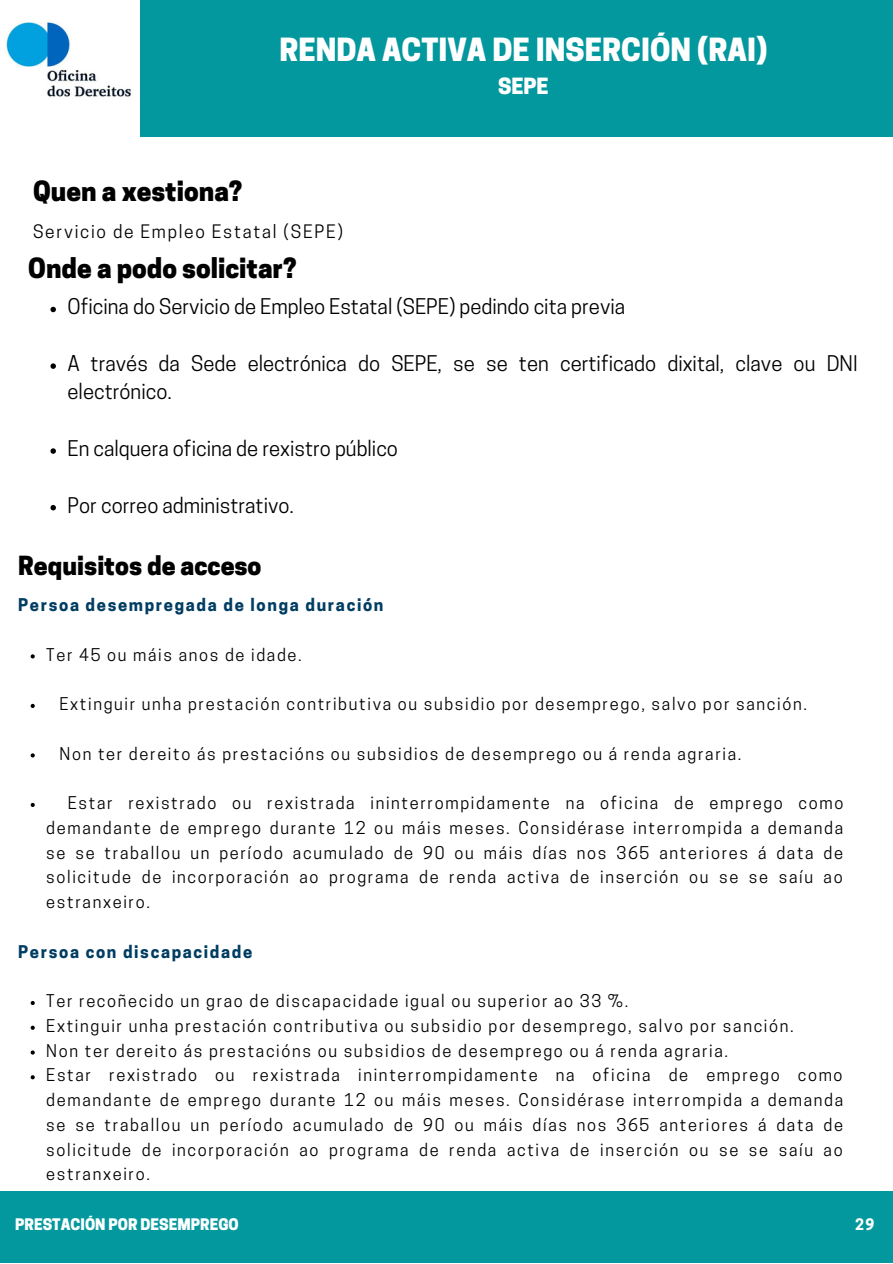
<style>
.page{position:relative;width:893px;height:1264px;background:#fff}
.page>*{position:absolute;margin:0;border:0;box-sizing:border-box;transform-origin:0 0}
.t1{font:800 30px "Cooper Hewitt";color:#fff}
.t2{font:800 26.1px "Cooper Hewitt";color:#000}
.t3{font:800 24.75px "Cooper Hewitt";color:#000}
.t4{font:800 21px "Cooper Hewitt";color:#fff}
.t5{font:20.25px/28.3px "Cooper Hewitt";color:#000}
.t6{font:17.4px "Cooper Hewitt";letter-spacing:.1em;color:#000}
.t7{font:16.5px/24.8px "Cooper Hewitt";letter-spacing:.1em;color:#000;text-align:justify}
.t8{font:700 16.5px "Cooper Hewitt";letter-spacing:.1em;color:#003d62}
.t9{font:800 15px "Cooper Hewitt";color:#feffff}
.t10{font:700 14.85px "Cooper Hewitt";color:#fff}
</style>
<div class="page">
<div style="left:141px;top:0;width:751px;height:137px;background:#03989e"></div>
<div style="left:0;top:1191px;width:892px;height:71px;background:#03989e"></div>
<img style="left:5px;top:21px;width:126px;height:76px">
<svg style="left:50px;top:307px;width:6px;height:5px"></svg>
<svg style="left:50px;top:363px;width:6px;height:6px"></svg>
<svg style="left:50px;top:448px;width:6px;height:6px"></svg>
<svg style="left:50px;top:505px;width:6px;height:5px"></svg>
<svg style="left:31px;top:654px;width:4px;height:4px"></svg>
<svg style="left:31px;top:704px;width:4px;height:4px"></svg>
<svg style="left:31px;top:753px;width:4px;height:4px"></svg>
<svg style="left:31px;top:802px;width:4px;height:5px"></svg>
<svg style="left:31px;top:1001px;width:4px;height:4px"></svg>
<svg style="left:31px;top:1025px;width:4px;height:4px"></svg>
<svg style="left:31px;top:1050px;width:4px;height:4px"></svg>
<svg style="left:31px;top:1075px;width:4px;height:4px"></svg>
<h1 class="t1" style="left:279px;top:38px;width:489px">RENDA ACTIVA DE INSERCIÓN (RAI)</h1>
<p class="t4" style="left:498px;top:78px;width:52px">SEPE</p>
<h2 class="t2" style="left:33px;top:181px;width:211px">Quen a xestiona?</h2>
<p class="t6" style="left:33px;top:225px;width:311px">Servicio de Empleo Estatal (SEPE)</p>
<h2 class="t2" style="left:28px;top:258px;width:269px">Onde a podo solicitar?</h2>
<p class="t5" style="left:68px;top:295px;width:559px">Oficina do Servicio de Empleo Estatal (SEPE) pedindo cita previa</p>
<p class="t5" style="left:68px;top:352px;width:791px">A través da Sede electrónica do SEPE, se se ten certificado dixital, clave ou DNI electrónico.</p>
<p class="t5" style="left:68px;top:437px;width:332px">En calquera oficina de rexistro público</p>
<p class="t5" style="left:68px;top:493px;width:228px">Por correo administrativo.</p>
<h3 class="t3" style="left:18px;top:556px;width:245px">Requisitos de acceso</h3>
<p class="t8" style="left:18px;top:598px;width:366px">Persoa desempregada de longa duración</p>
<p class="t7" style="left:46px;top:644px;width:257px">Ter 45 ou máis anos de idade.</p>
<p class="t7" style="left:59px;top:693px;width:748px">Extinguir unha prestación contributiva ou subsidio por desemprego, salvo por sanción.</p>
<p class="t7" style="left:59px;top:743px;width:683px">Non ter dereito ás prestacións ou subsidios de desemprego ou á renda agraria.</p>
<p class="t7" style="left:46px;top:792px;width:798px;text-indent:21px">Estar rexistrado ou rexistrada ininterrompidamente na oficina de emprego como demandante de emprego durante 12 ou máis meses. Considérase interrompida a demanda se se traballou un período acumulado de 90 ou máis días nos 365 anteriores á data de solicitude de incorporación ao programa de renda activa de inserción ou se se saíu ao estranxeiro.</p>
<p class="t8" style="left:18px;top:945px;width:235px">Persoa con discapacidade</p>
<p class="t7" style="left:46px;top:990px;width:798px;text-align:left">Ter recoñecido un grao de discapacidade igual ou superior ao 33 %.<br>Extinguir unha prestación contributiva ou subsidio por desemprego, salvo por sanción.<br>Non ter dereito ás prestacións ou subsidios de desemprego ou á renda agraria.<br>Estar rexistrado ou rexistrada ininterrompidamente na oficina de emprego como demandante de emprego durante 12 ou máis meses. Considérase interrompida a demanda se se traballou un período acumulado de 90 ou máis días nos 365 anteriores á data de solicitude de incorporación ao programa de renda activa de inserción ou se se saíu ao estranxeiro.</p>
<p class="t9" style="left:15px;top:1218px;width:225px">PRESTACIÓN POR DESEMPREGO</p>
<p class="t10" style="left:855px;top:1218px;width:21px">29</p>
</div>
